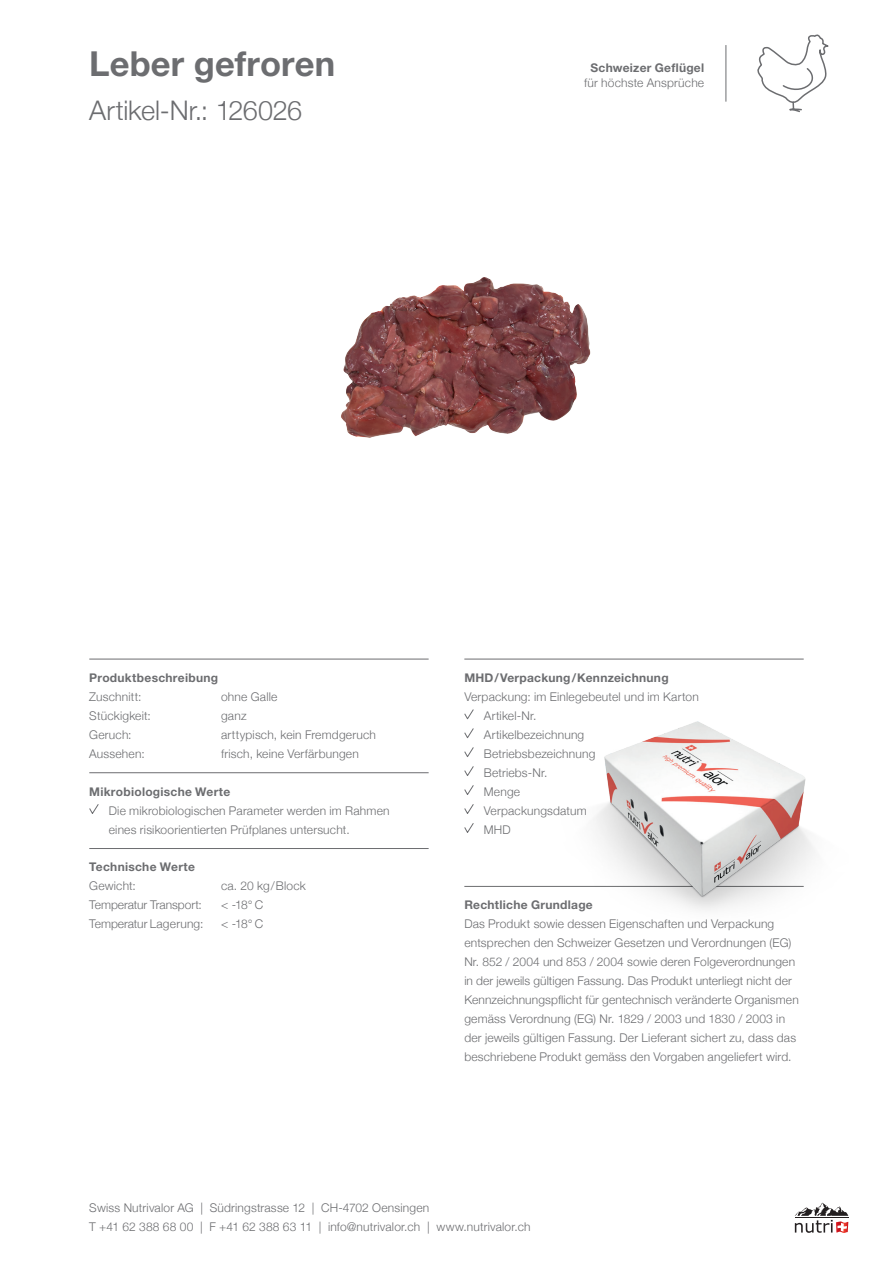
<style>
.page{position:relative;width:893px;height:1263px;background:#fff}
.page>*{position:absolute;margin:0;border:0;box-sizing:border-box;transform-origin:0 0}
.t1{font:700 34.5px "Helvetica Neue LT Std";letter-spacing:.005em;color:#6c6d70}
.t2{font:300 27px "Helvetica Neue";letter-spacing:-.01em;color:#6c6d70}
.t3{font:300 12px/18.9px "Helvetica Neue";letter-spacing:.015em;color:#6c6d70}
.t4{font:700 12px "Helvetica Neue LT Std";letter-spacing:.02em;color:#6c6d70}
.t5{font:300 12px "Helvetica Neue";letter-spacing:-.005em;color:#6c6d70}
</style>
<div class="page">
<img style="left:341px;top:277px;width:250px;height:161px">
<hr style="left:464px;top:659px;width:340px;height:1px;background:#6c6d70">
<svg style="left:464px;top:709px;width:10px;height:11px"></svg>
<svg style="left:464px;top:728px;width:10px;height:11px"></svg>
<svg style="left:464px;top:747px;width:10px;height:10px"></svg>
<svg style="left:464px;top:766px;width:10px;height:10px"></svg>
<svg style="left:464px;top:785px;width:10px;height:10px"></svg>
<svg style="left:464px;top:804px;width:10px;height:10px"></svg>
<svg style="left:464px;top:823px;width:10px;height:10px"></svg>
<hr style="left:464px;top:886px;width:340px;height:1px;background:#6c6d70">
<hr style="left:89px;top:659px;width:340px;height:1px;background:#6c6d70">
<hr style="left:89px;top:772px;width:340px;height:1px;background:#6c6d70">
<svg style="left:89px;top:804px;width:10px;height:10px"></svg>
<hr style="left:89px;top:848px;width:340px;height:1px;background:#6c6d70">
<hr style="left:725px;top:45px;width:1px;height:57px;background:#6c6d70">
<img style="left:540px;top:721px;width:275px;height:189px">
<svg style="left:757px;top:34px;width:72px;height:79px"></svg>
<svg style="left:795px;top:1203px;width:53px;height:30px"></svg>
<h1 class="t1" style="left:89px;top:42px;width:247px">Leber gefroren</h1>
<h2 class="t2" style="left:89px;top:89px;width:214px">Artikel-Nr.: 126026</h2>
<p class="t4" style="left:590px;top:61px;width:115px">Schweizer Geflügel</p>
<p class="t3" style="left:584px;top:73px;width:122px">für höchste Ansprüche</p>
<p class="t4" style="left:89px;top:670px;width:130px">Produktbeschreibung</p>
<p class="t3" style="left:89px;top:686px;width:54px">Zuschnitt:</p>
<p class="t3" style="left:221px;top:686px;width:58px">ohne Galle</p>
<p class="t3" style="left:89px;top:705px;width:63px">Stückigkeit:</p>
<p class="t3" style="left:221px;top:705px;width:27px">ganz</p>
<p class="t3" style="left:89px;top:724px;width:44px">Geruch:</p>
<p class="t3" style="left:221px;top:724px;width:156px">arttypisch, kein Fremdgeruch</p>
<p class="t3" style="left:89px;top:743px;width:57px">Aussehen:</p>
<p class="t3" style="left:221px;top:743px;width:139px">frisch, keine Verfärbungen</p>
<p class="t4" style="left:89px;top:784px;width:143px">Mikrobiologische Werte</p>
<p class="t3" style="left:109px;top:800px;width:282px">Die mikrobiologischen Parameter werden im Rahmen eines risikoorientierten Prüfplanes untersucht.</p>
<p class="t4" style="left:89px;top:860px;width:107px">Technische Werte</p>
<p class="t3" style="left:89px;top:876px;width:48px">Gewicht:</p>
<p class="t3" style="left:221px;top:876px;width:86px">ca. 20 kg / Block</p>
<p class="t5" style="left:89px;top:895px;width:114px">Temperatur Transport:</p>
<p class="t3" style="left:221px;top:895px;width:44px">&lt; -18° C</p>
<p class="t3" style="left:89px;top:914px;width:116px">Temperatur Lagerung:</p>
<p class="t3" style="left:221px;top:914px;width:44px">&lt; -18° C</p>
<p class="t4" style="left:464px;top:670px;width:206px">MHD/Verpackung/Kennzeichnung</p>
<p class="t3" style="left:484px;top:686px;width:216px;text-indent:-20px">Verpackung: im Einlegebeutel und im Karton<br>Artikel-Nr.<br>Artikelbezeichnung<br>Betriebsbezeichnung<br>Betriebs-Nr.<br>Menge<br>Verpackungsdatum<br>MHD</p>
<p class="t4" style="left:464px;top:898px;width:130px">Rechtliche Grundlage</p>
<p class="t3" style="left:464px;top:914px;width:336px">Das Produkt sowie dessen Eigenschaften und Verpackung entsprechen den Schweizer Gesetzen und Verordnungen (EG)<br>Nr. 852 / 2004 und 853 / 2004 sowie deren Folgeverordnungen in der jeweils gültigen Fassung. Das Produkt unterliegt nicht der Kennzeichnungspflicht für gentechnisch veränderte Organismen gemäss Verordnung (EG) Nr. 1829 / 2003 und 1830 / 2003 in der jeweils gültigen Fassung. Der Lieferant sichert zu, dass das beschriebene Produkt gemäss den Vorgaben angeliefert wird.</p>
<p class="t3" style="left:89px;top:1198px;width:443px">Swiss Nutrivalor AG | Südringstrasse 12 | CH-4702 Oensingen<br>T +41 62 388 68 00 | F +41 62 388 63 11 | info@nutrivalor.ch | www.nutrivalor.ch</p>
</div>
